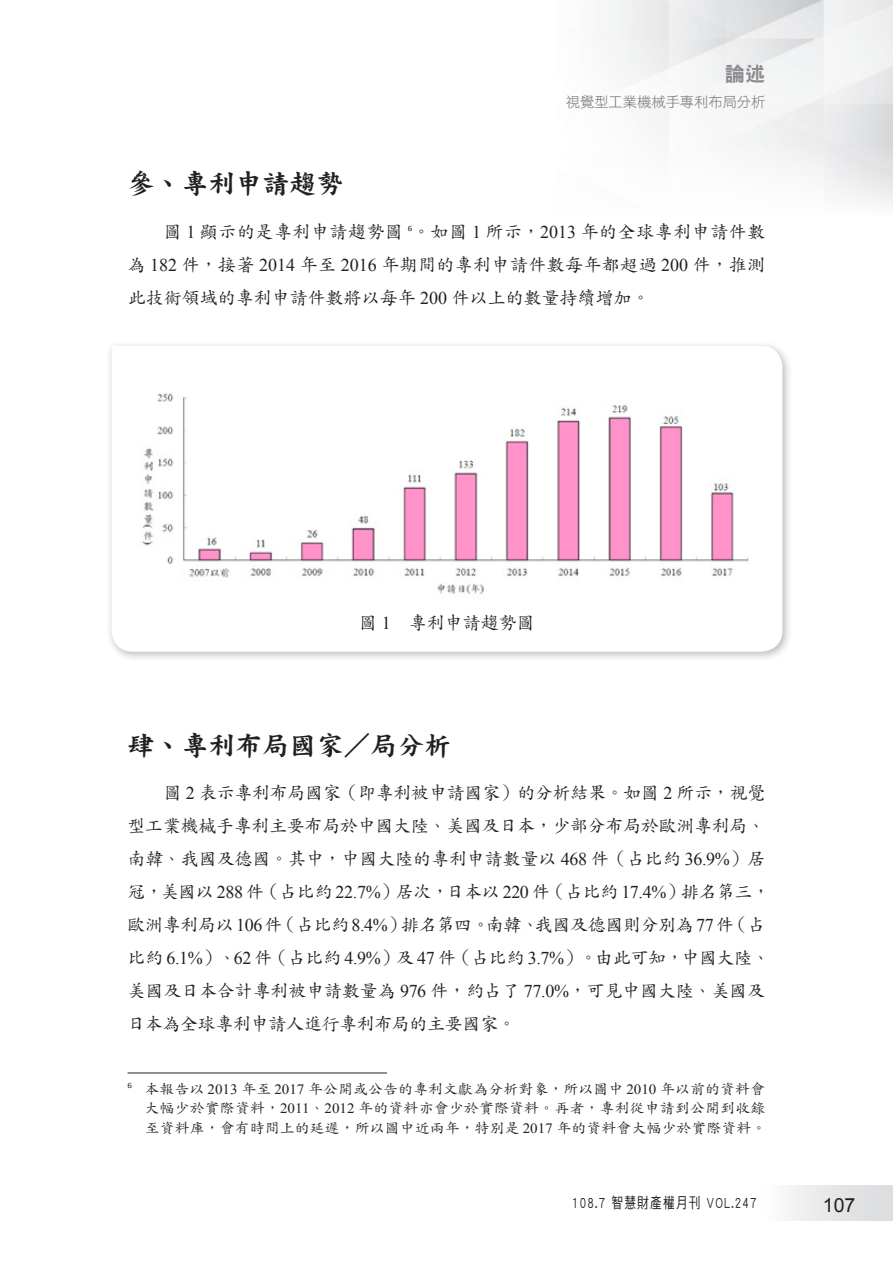
<style>
.page{position:relative;width:893px;height:1263px;background:#fff}
.page>*{position:absolute;margin:0;border:0;box-sizing:border-box;transform-origin:0 0}
.t1{font:27px "DF Kai Shu Std W9";color:#231f20}
.t2{font:20.25px "DF Hei Std W9";color:#8a8c8f}
.t3{font:19.5px "Arial";color:#231f20}
.t4{font:18px/33px "DF Kai Shu Std W5";letter-spacing:-.015em;color:#231f20;text-align:justify}
.t5{font:15px "DF Hei Std W5";letter-spacing:.1em;color:#231f20;scale:.78 1}
.t6{font:14.25px/19.5px "DF Kai Shu Std W5";color:#231f20;text-align:justify;scale:1.05 1}
.t7{font:14.25px "DF Hei Std W3";color:#6c6d70}
.s1{font-family:"Times New Roman"}
</style>
<div class="page">
<div style="left:765px;top:1185px;width:128px;height:36px;background:linear-gradient(to right,#fbfbfb,#d8d9dc)"></div>
<hr style="left:128px;top:1072px;width:259px;height:1px;background:#231f20">
<div style="left:105px;top:340px;width:688px;height:322px;background:#231f20;opacity:.3"></div>
<svg style="left:112px;top:346px;width:670px;height:306px"></svg>
<img style="left:131px;top:357px;width:632px;height:250px">
<p class="t2" style="left:725px;top:63px;width:42px">論述</p>
<p class="t7" style="left:566px;top:94px;width:201px">視覺型工業機械手專利布局分析</p>
<h1 class="t1" style="left:128px;top:169px;width:217px">參、專利申請趨勢</h1>
<p class="t4" style="left:128px;top:214px;width:639px;text-indent:36px">圖 <span class="s1">1</span> 顯示的是專利申請趨勢圖 <sup>6</sup>。如圖 <span class="s1">1</span> 所示，<span class="s1">2013</span> 年的全球專利申請件數為 <span class="s1">182</span> 件，接著 <span class="s1">2014</span> 年至 <span class="s1">2016</span> 年期間的專利申請件數每年都超過 <span class="s1">200</span> 件，推測此技術領域的專利申請件數將以每年 <span class="s1">200</span> 件以上的數量持續增加。</p>
<p class="t4" style="left:359px;top:606px;width:177px">圖 <span class="s1">1</span> 專利申請趨勢圖</p>
<h1 class="t1" style="left:128px;top:730px;width:325px">肆、專利布局國家／局分析</h1>
<p class="t4" style="left:127px;top:776px;width:644px;text-align:left;text-indent:36px">圖 <span class="s1">2</span> 表示專利布局國家（即專利被申請國家）的分析結果。如圖 <span class="s1">2</span> 所示，視覺型工業機械手專利主要布局於中國大陸、美國及日本，少部分布局於歐洲專利局、南韓、我國及德國。其中，中國大陸的專利申請數量以 <span class="s1">468</span> 件（占比約 <span class="s1">36.9%</span>）居冠，美國以 <span class="s1">288</span> 件（占比約 <span class="s1">22.7%</span>）居次，日本以 <span class="s1">220</span> 件（占比約 <span class="s1">17.4%</span>）排名第三，歐洲專利局以<span class="s1">106</span>件（占比約<span class="s1">8.4%</span>）排名第四。南韓、我國及德國則分別為<span class="s1">77</span>件（占比約 <span class="s1">6.1%</span>）、<span class="s1">62</span> 件（占比約 <span class="s1">4.9%</span>）及 <span class="s1">47</span> 件（占比約 <span class="s1">3.7%</span>）。由此可知，中國大陸、美國及日本合計專利被申請數量為 <span class="s1">976</span> 件，約占了 <span class="s1">77.0%</span>，可見中國大陸、美國及日本為全球專利申請人進行專利布局的主要國家。</p>
<p class="t6" style="left:144px;top:1078px;width:594px;text-indent:-17px"><sup>6</sup> 本報告以 <span class="s1">2013</span> 年至 <span class="s1">2017</span> 年公開或公告的專利文獻為分析對象，所以圖中 <span class="s1">2010</span> 年以前的資料會大幅少於實際資料，<span class="s1">2011</span>、<span class="s1">2012</span> 年的資料亦會少於實際資料。再者，專利從申請到公開到收錄至資料庫，會有時間上的延遲，所以圖中近兩年，特別是 <span class="s1">2017</span> 年的資料會大幅少於實際資料。</p>
<p class="t5" style="left:572px;top:1194px;width:238px">108.7 智慧財產權月刊 VOL.247</p>
<p class="t3" style="left:823px;top:1192px;width:34px">107</p>
</div>
